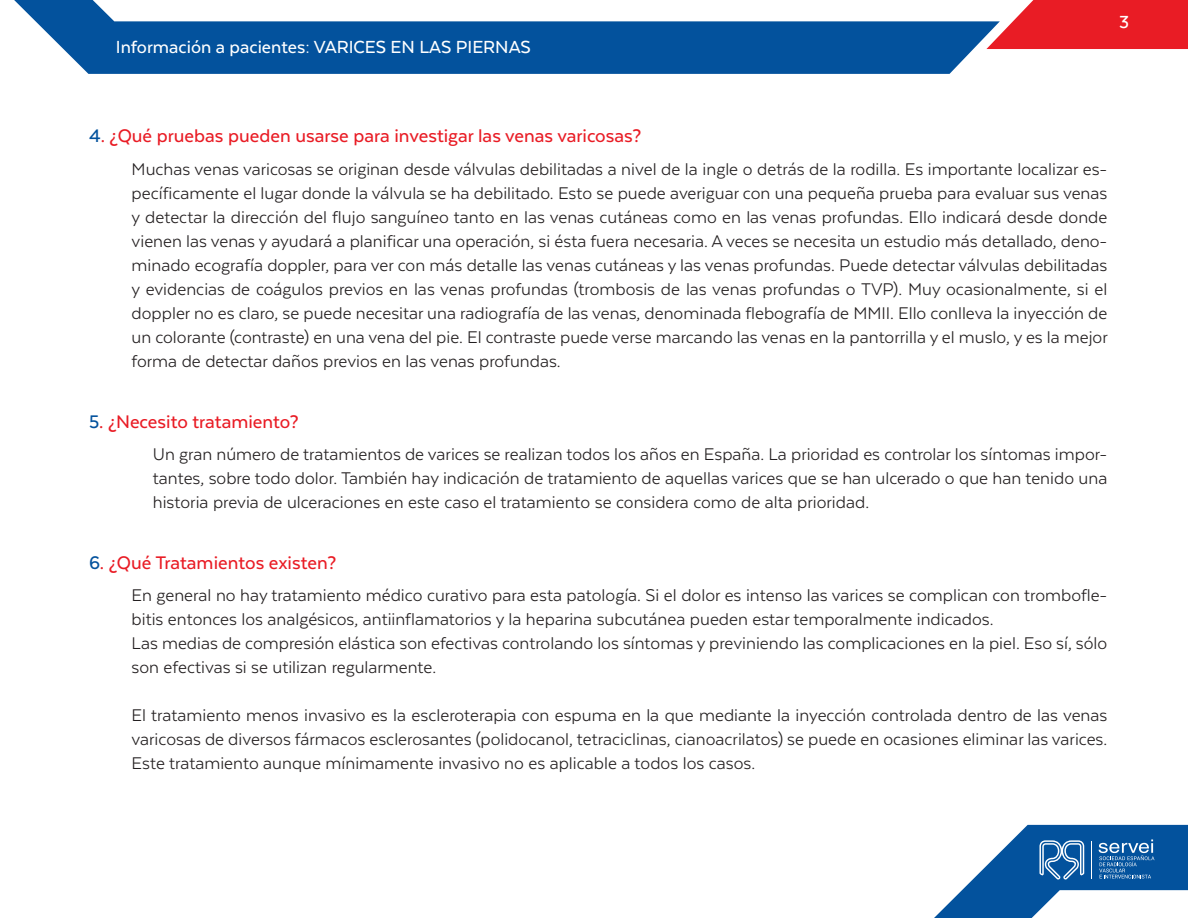
<style>
.page{position:relative;width:1188px;height:918px;background:#fff}
.page>*{position:absolute;margin:0;border:0;box-sizing:border-box;transform-origin:0 0}
.t1{font:500 21px "Texta";color:#e91c25}
.t2{font:500 20.1px "Texta";color:#fff}
.t3{font:19.5px/24px "Texta";color:#231f20;text-align:justify}
.s1{color:#03529d}
</style>
<div class="page">
<svg style="left:14px;top:0;width:972px;height:74px;fill:#03529d"></svg>
<svg style="left:986px;top:0;width:202px;height:49px;background:#e8353e"></svg>
<svg style="left:934px;top:825px;width:254px;height:93px"></svg>
<p class="t2" style="left:116px;top:37px;width:417px">Información a pacientes: VARICES EN LAS PIERNAS</p>
<p class="t2" style="left:1119px;top:11px;width:12px">3</p>
<p class="t1" style="left:89px;top:125px;width:554px"><span class="s1">4</span>. ¿Qué pruebas pueden usarse para investigar las venas varicosas?</p>
<p class="t3" style="left:132px;top:157px;width:978px">Muchas venas varicosas se originan desde válvulas debilitadas a nivel de la ingle o detrás de la rodilla. Es importante localizar es&shy;pecíficamente el lugar donde la válvula se ha debilitado. Esto se puede averiguar con una pequeña prueba para evaluar sus venas y detectar la dirección del flujo sanguíneo tanto en las venas cutáneas como en las venas profundas. Ello indicará desde donde vienen las venas y ayudará a planificar una operación, si ésta fuera necesaria. A veces se necesita un estudio más detallado, deno&shy;minado ecografía doppler, para ver con más detalle las venas cutáneas y las venas profundas. Puede detectar válvulas debilitadas y evidencias de coágulos previos en las venas profundas (trombosis de las venas profundas o TVP). Muy ocasionalmente, si el doppler no es claro, se puede necesitar una radiografía de las venas, denominada flebografía de MMII. Ello conlleva la inyección de un colorante (contraste) en una vena del pie. El contraste puede verse marcando las venas en la pantorrilla y el muslo, y es la mejor forma de detectar daños previos en las venas profundas.</p>
<p class="t1" style="left:89px;top:411px;width:211px"><span class="s1">5</span>. ¿Necesito tratamiento?</p>
<p class="t3" style="left:153px;top:442px;width:956px">Un gran número de tratamientos de varices se realizan todos los años en España. La prioridad es controlar los síntomas impor&shy;tantes, sobre todo dolor. También hay indicación de tratamiento de aquellas varices que se han ulcerado o que han tenido una historia previa de ulceraciones en este caso el tratamiento se considera como de alta prioridad.</p>
<p class="t1" style="left:89px;top:552px;width:249px"><span class="s1">6</span>. ¿Qué Tratamientos existen?</p>
<p class="t3" style="left:132px;top:583px;width:977px">En general no hay tratamiento médico curativo para esta patología. Si el dolor es intenso las varices se complican con trombofle&shy;bitis entonces los analgésicos, antiinflamatorios y la heparina subcutánea pueden estar temporalmente indicados.</p>
<p class="t3" style="left:132px;top:631px;width:977px">Las medias de compresión elástica son efectivas controlando los síntomas y previniendo las complicaciones en la piel. Eso sí, sólo son efectivas si se utilizan regularmente.</p>
<p class="t3" style="left:132px;top:703px;width:977px">El tratamiento menos invasivo es la escleroterapia con espuma en la que mediante la inyección controlada dentro de las venas varicosas de diversos fármacos esclerosantes (polidocanol, tetraciclinas, cianoacrilatos) se puede en ocasiones eliminar las varices.<br>Este tratamiento aunque mínimamente invasivo no es aplicable a todos los casos.</p>
</div>
